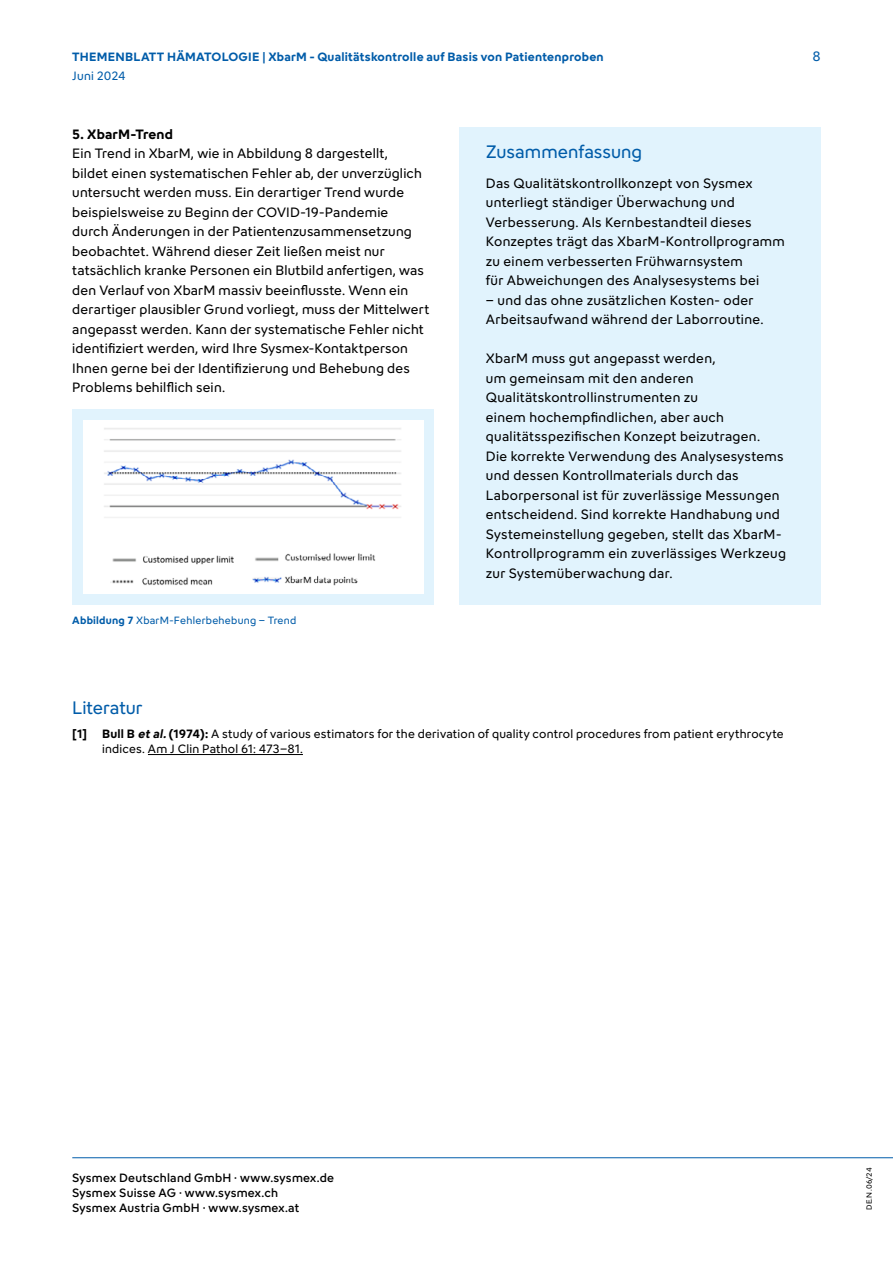
<style>
.page{position:relative;width:893px;height:1263px;background:#fff}
.page>*{position:absolute;margin:0;border:0;box-sizing:border-box;transform-origin:0 0}
.Subline_12_15{font:18px "Sysmex";color:#005ca9}
.Reference_headline_12_15{font:18px "Sysmex";letter-spacing:-.005em;color:#005ca9}
.Copy_Regular_9_13{font:13.5px/19.5px "Sysmex";letter-spacing:.025em;color:#000}
.Subline_12_15-2{font:13.5px/19.5px "Sysmex";letter-spacing:.015em;color:#000}
.t1{font:13.5px "Sysmex";color:#005ca9}
.References_8_10{font:12px/15px "Sysmex";letter-spacing:.015em;color:#000}
.Address_Medium_8_10{font:500 12px "Sysmex";letter-spacing:.02em;color:#000}
.t2{font:700 12px "Sysmex";letter-spacing:.015em;color:#005ca9}
.t3{font:12px "Sysmex";letter-spacing:.015em;color:#005ca9}
.Image_description_7_9{font:10.5px "Sysmex";letter-spacing:.025em;color:#005ca9}
.Print_standard_5{font:7.5px "Sysmex";color:#000}
.s1{font-weight:700}
.s2{font-weight:700;font-style:italic}
</style>
<div class="page">
<div style="left:72px;top:410px;width:362px;height:195px;background:#e1f3fd"></div>
<div style="left:83px;top:420px;width:340px;height:174px;background:#fff"></div>
<img style="left:104px;top:428px;width:297px;height:158px">
<hr style="left:148px;top:754px;width:155px;height:1px;background:#000">
<hr style="left:72px;top:1157px;width:821px;height:1px;background:#005daa">
<div style="left:459px;top:128px;width:362px;height:477px;background:#e1f3fd"></div>
<p class="t2" style="left:72px;top:49px;width:533px">THEMENBLATT HÄMATOLOGIE | XbarM - Qualitätskontrolle auf Basis von Patientenproben</p>
<p class="t3" style="left:72px;top:68px;width:55px">Juni 2024</p>
<p class="Subline_12_15-2" style="left:72px;top:124px;width:359px"><span class="s1">5. XbarM-Trend<br></span>Ein Trend in XbarM, wie in Abbildung 8 dargestellt,<br>bildet einen systematischen Fehler ab, der unverzüglich untersucht werden muss. Ein derartiger Trend wurde beispielsweise zu Beginn der COVID-19-Pandemie<br>durch Änderungen in der Patientenzusammensetzung beobachtet. Während dieser Zeit ließen meist nur tatsächlich kranke Personen ein Blutbild anfertigen, was den Verlauf von XbarM massiv beeinflusste. Wenn ein derartiger plausibler Grund vorliegt, muss der Mittelwert angepasst werden. Kann der systematische Fehler nicht identifiziert werden, wird Ihre Sysmex-Kontaktperson Ihnen gerne bei der Identifizierung und Behebung des Problems behilflich sein.</p>
<p class="Image_description_7_9" style="left:72px;top:613px;width:226px"><span class="s1">Abbildung 7</span> XbarM-Fehlerbehebung – Trend</p>
<p class="Subline_12_15" style="left:486px;top:141px;width:158px">Zusammenfassung</p>
<p class="Copy_Regular_9_13" style="left:486px;top:173px;width:300px">Das Qualitätskontrollkonzept von Sysmex unterliegt ständiger Überwachung und Verbesserung. Als Kernbestandteil dieses Konzeptes trägt das XbarM-Kontrollprogramm zu einem verbesserten Frühwarnsystem<br>für Abweichungen des Analysesystems bei</p>
<p class="Copy_Regular_9_13" style="left:486px;top:290px;width:279px">– und das ohne zusätzlichen Kosten- oder<br>Arbeitsaufwand während der Laborroutine.</p>
<p class="Copy_Regular_9_13" style="left:486px;top:348px;width:302px">XbarM muss gut angepasst werden,<br>um gemeinsam mit den anderen Qualitätskontrollinstrumenten zu<br>einem hochempfindlichen, aber auch qualitätsspezifischen Konzept beizutragen.<br>Die korrekte Verwendung des Analysesystems und dessen Kontrollmaterials durch das Laborpersonal ist für zuverlässige Messungen entscheidend. Sind korrekte Handhabung und Systemeinstellung gegeben, stellt das XbarM-Kontrollprogramm ein zuverlässiges Werkzeug zur Systemüberwachung dar.</p>
<p class="t1" style="left:812px;top:47px;width:10px">8</p>
<p class="Reference_headline_12_15" style="left:72px;top:696px;width:72px">Literatur</p>
<p class="References_8_10" style="left:102px;top:725px;width:683px;text-indent:-30px"><span class="s1">[1] Bull B</span> <span class="s2">et al.</span><span class="s1">(1974):</span> A study of various estimators for the derivation of quality control procedures from patient erythrocyte indices. Am J Clin Pathol 61: 473–81.</p>
<p class="Address_Medium_8_10" style="left:72px;top:1170px;width:263px">Sysmex Deutschland GmbH · www.sysmex.de</p>
<p class="Address_Medium_8_10" style="left:72px;top:1185px;width:207px">Sysmex Suisse AG · www.sysmex.ch</p>
<p class="Address_Medium_8_10" style="left:72px;top:1200px;width:229px">Sysmex Austria GmbH · www.sysmex.at</p>
<p class="Print_standard_5" style="left:864px;top:1210px;width:44px;rotate:-90deg">DE.N.06/24</p>
</div>
